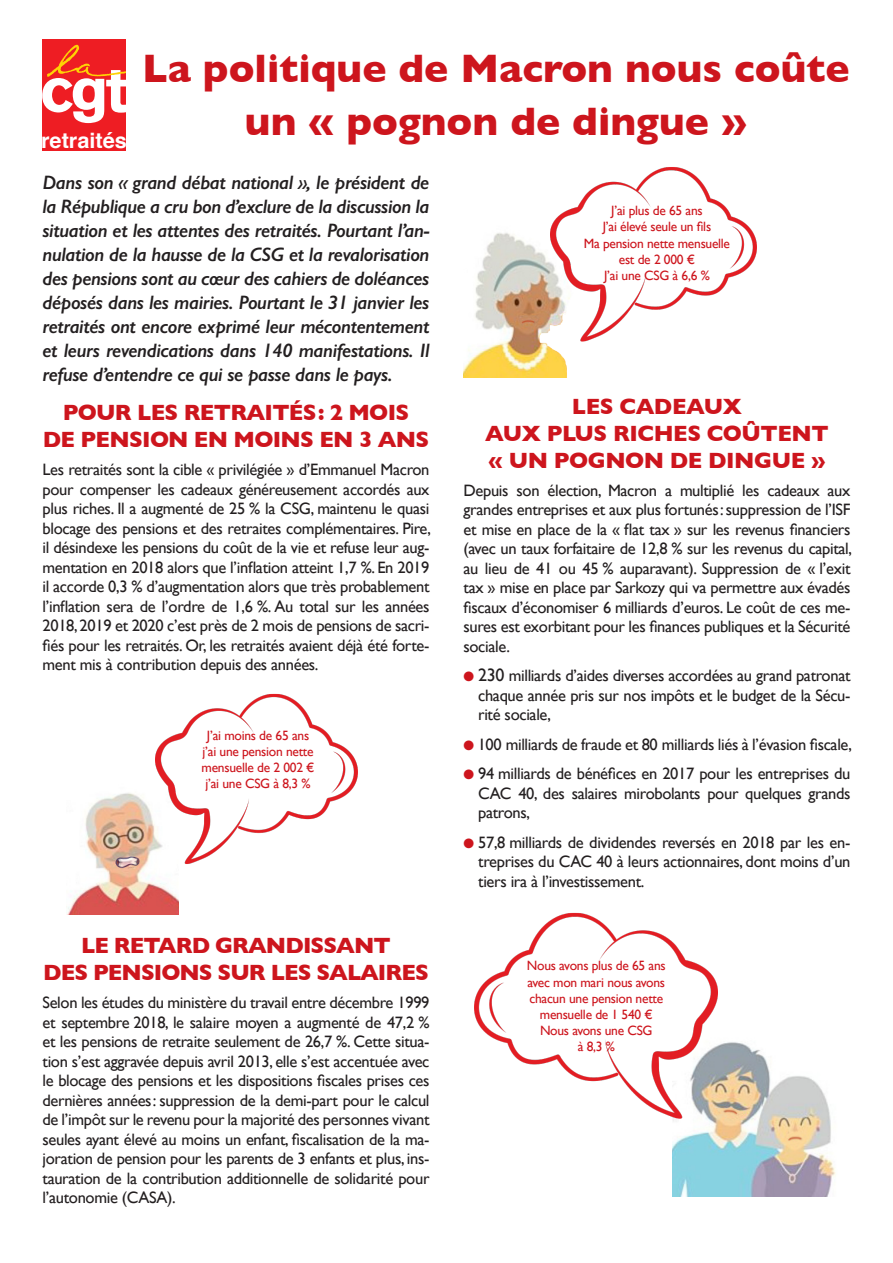
<style>
.page{position:relative;width:893px;height:1263px;background:#fff}
.page>*{position:absolute;margin:0;border:0;box-sizing:border-box;transform-origin:0 0}
.t1{font:700 40.5px/52.5px "Gill Sans";color:#cd151d;text-align:center}
.t2{font:700 22.5px/27px "Gill Sans";letter-spacing:-.03em;color:#cd151d;text-align:center}
.t3{font:700 21.3px "Helvetica";color:#fff}
.t4{font:italic 600 19.5px/24px "Gill Sans";letter-spacing:-.02em;color:#231f20;text-align:justify}
.t5{font:16.5px/19.5px "Gill Sans";letter-spacing:-.02em;color:#231f20;text-align:justify}
.t6{font:13.5px/16.2px "Gill Sans";letter-spacing:-.02em;color:#cd151d;text-align:center}
.s1{color:#cd151d}
.s2{font-size:18px}
</style>
<div class="page">
<div style="left:43px;top:39px;width:83px;height:111px;background:#ee1d23"></div>
<svg style="left:43px;top:45px;width:83px;height:78px"></svg>
<img style="left:67px;top:793px;width:111px;height:121px">
<img style="left:672px;top:1042px;width:164px;height:154px">
<img style="left:463px;top:233px;width:104px;height:145px">
<img style="left:474px;top:912px;width:244px;height:225px">
<img style="left:156px;top:693px;width:201px;height:187px">
<img style="left:550px;top:167px;width:206px;height:190px">
<p class="t1" style="left:142px;top:42px;width:709px">La politique de Macron nous coûte un « pognon de dingue »</p>
<p class="t3" style="left:41px;top:126px;width:87px">retraités</p>
<p class="t4" style="left:43px;top:170px;width:388px">Dans son « grand débat national », le président de la République a cru bon d’exclure de la discussion la situation et les attentes des retraités. Pourtant l’an&shy;nulation de la hausse de la CSG et la revalorisation des pensions sont au cœur des cahiers de doléances déposés dans les mairies. Pourtant le 31 janvier les retraités ont encore exprimé leur mécontentement et leurs revendications dans 140 manifestations. Il refuse d’entendre ce qui se passe dans le pays.</p>
<p class="t2" style="left:43px;top:399px;width:388px">POUR LES RETRAITÉS: 2 MOIS<br>DE PENSION EN MOINS EN 3 ANS</p>
<p class="t5" style="left:43px;top:460px;width:390px">Les retraités sont la cible « privilégiée » d’Emmanuel Macron pour compenser les cadeaux généreusement accordés aux plus riches. Il a augmenté de 25 % la CSG, maintenu le quasi blocage des pensions et des retraites complémentaires. Pire, il désindexe les pensions du coût de la vie et refuse leur aug&shy;mentation en 2018 alors que l’inflation atteint 1,7 %. En 2019 il accorde 0,3 % d’augmentation alors que très probablement l’inflation sera de l’ordre de 1,6 %. Au total sur les années 2018, 2019 et 2020 c’est près de 2 mois de pensions de sacri&shy;fiés pour les retraités. Or, les retraités avaient déjà été forte&shy;ment mis à contribution depuis des années.</p>
<p class="t6" style="left:611px;top:202px;width:93px">J’ai plus de 65 ans</p>
<p class="t6" style="left:603px;top:219px;width:110px">J’ai élevé seule un fils</p>
<p class="t6" style="left:584px;top:235px;width:148px">Ma pension nette mensuelle est de 2 000 €</p>
<p class="t6" style="left:604px;top:267px;width:107px">J’ai une CSG à 6,6 %</p>
<p class="t2" style="left:485px;top:392px;width:345px">LES CADEAUX<br>AUX PLUS RICHES COÛTENT « UN POGNON DE DINGUE »</p>
<p class="t5" style="left:463px;top:480px;width:390px">Depuis son élection, Macron a multiplié les cadeaux aux grandes entreprises et aux plus fortunés: suppression de l’ISF et mise en place de la « flat tax » sur les revenus financiers (avec un taux forfaitaire de 12,8 % sur les revenus du capital, au lieu de 41 ou 45 % auparavant). Suppression de « l’exit tax » mise en place par Sarkozy qui va permettre aux évadés fiscaux d’économiser 6 milliards d’euros. Le coût de ces me&shy;sures est exorbitant pour les finances publiques et la Sécurité sociale.</p>
<p class="t5" style="left:478px;top:666px;width:374px;text-indent:-15px"><span class="s1">●</span> <span class="s2">230</span> milliards d’aides diverses accordées au grand patronat chaque année pris sur nos impôts et le budget de la Sécu&shy;rité sociale,</p>
<p class="t5" style="left:463px;top:734px;width:390px"><span class="s1">●</span> 100 milliards de fraude et 80 milliards liés à l’évasion fiscale,</p>
<p class="t5" style="left:478px;top:764px;width:374px;text-indent:-15px"><span class="s1">●</span> 94 milliards de bénéfices en 2017 pour les entreprises du CAC 40, des salaires mirobolants pour quelques grands patrons,</p>
<p class="t5" style="left:478px;top:832px;width:374px;text-indent:-15px"><span class="s1">●</span> 57,8 milliards de dividendes reversés en 2018 par les en&shy;treprises du CAC 40 à leurs actionnaires, dont moins d’un tiers ira à l’investissement.</p>
<p class="t6" style="left:202px;top:727px;width:114px">J’ai moins de 65 ans j’ai une pension nette mensuelle de 2 002 € j’ai une CSG à 8,3 %</p>
<p class="t2" style="left:43px;top:932px;width:387px">LE RETARD GRANDISSANT<br>DES PENSIONS SUR LES SALAIRES</p>
<p class="t5" style="left:43px;top:993px;width:388px">Selon les études du ministère du travail entre décembre 1999 et septembre 2018, le salaire moyen a augmenté de 47,2 % et les pensions de retraite seulement de 26,7 %. Cette situa&shy;tion s’est aggravée depuis avril 2013, elle s’est accentuée avec le blocage des pensions et les dispositions fiscales prises ces dernières années: suppression de la demi-part pour le calcul de l’impôt sur le revenu pour la majorité des personnes vivant seules ayant élevé au moins un enfant, fiscalisation de la ma&shy;joration de pension pour les parents de 3 enfants et plus, ins&shy;tauration de la contribution additionnelle de solidarité pour l’autonomie (CASA).</p>
<p class="t6" style="left:527px;top:957px;width:140px">Nous avons plus de 65 ans avec mon mari nous avons chacun une pension nette mensuelle de 1 540 €</p>
<p class="t6" style="left:540px;top:1022px;width:114px">Nous avons une CSG à 8,3 %</p>
</div>
